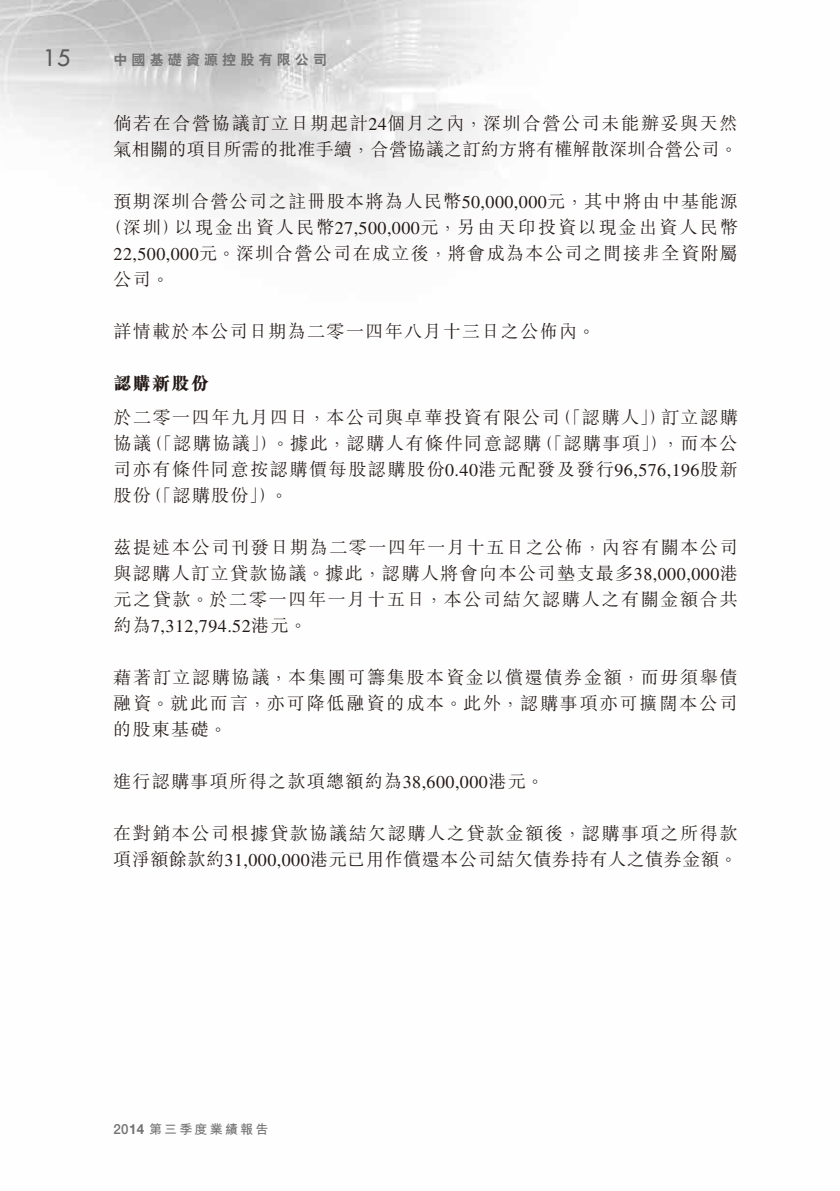
<style>
.page{position:relative;width:840px;height:1191px;background:#fff}
.page>*{position:absolute;margin:0;border:0;box-sizing:border-box;transform-origin:0 0}
.t1{font:500 22px "Futura Std";color:#595857}
.t2{font:300 18px/26px "M Sung HK";letter-spacing:.085em;color:#231916}
.t3{font:300 18px/26px "M Sung HK";letter-spacing:.02em;color:#231916}
.t4{font:18px "Times LT Std";letter-spacing:.025em;color:#231916}
.t5{font:800 18px "M Sung HK";letter-spacing:.075em;color:#231916}
.t6{font:800 14px "C Hei 2 HK";letter-spacing:.295em;color:#727272}
.t7{font:700 13px "M Hei HK";letter-spacing:.17em;color:#727272}
.s1{font-family:"Times LT Std";font-weight:400}
.s2{font-family:"M Sung HK";font-weight:300}
.s3{font-family:"Helvetica Neue LT Std";font-weight:500;font-size:14px}
.s4{font-family:"Helvetica Neue LT Std";font-size:14px}
</style>
<div class="page">
<img style="left:0;top:0;width:517px;height:213px">
<p class="t1" style="left:43px;top:45px;width:28px">15</p>
<p class="t6" style="left:113px;top:50px;width:215px">中國基礎資源控股有限公司</p>
<p class="t3" style="left:113px;top:109px;width:625px">倘若在合營協議訂立日期起計<span class="s1">24</span>個月之內，深圳合營公司未能辦妥與天然氣相關的項目所需的批准手續，合營協議之訂約方將有權解散深圳合營公司。</p>
<p class="t2" style="left:113px;top:187px;width:625px;text-align:right">預期深圳合營公司之註冊股本將為人民幣<span class="s1">50,000,000</span>元，其中將由中基能源以現金出資人民幣<span class="s1">27,500,000</span>元，另由天印投資以現金出資人民幣</p>
<p class="t2" style="left:113px;top:213px;width:625px;text-indent:-9px">（深圳）<br><span class="s1">22,500,000</span>元。深圳合營公司在成立後，將會成為本公司之間接非全資附屬公司。</p>
<p class="t2" style="left:113px;top:317px;width:483px">詳情載於本公司日期為二零一四年八月十三日之公佈內。</p>
<p class="t5" style="left:113px;top:370px;width:97px">認購新股份</p>
<p class="t2" style="left:660px;top:404px;width:78px">訂立認購</p>
<p class="t2" style="left:113px;top:404px;width:447px">於二零一四年九月四日，本公司與卓華投資有限公司</p>
<p class="t2" style="left:553px;top:404px;width:114px">（「認購人」）</p>
<p class="t2" style="left:113px;top:430px;width:39px">協議</p>
<p class="t2" style="left:113px;top:455px;width:625px">司亦有條件同意按認購價每股認購股份<span class="s1">0.40</span>港元配發及發行<span class="s1">96,576,196</span>股新</p>
<p class="t2" style="left:270px;top:481px;width:19px">。</p>
<p class="t2" style="left:145px;top:430px;width:397px">（「認購協議」）。據此，認購人有條件同意認購</p>
<p class="t2" style="left:535px;top:430px;width:134px">（「認購事項」）</p>
<p class="t2" style="left:661px;top:430px;width:77px">，而本公</p>
<p class="t2" style="left:144px;top:481px;width:133px">（「認購股份 (「</p>
<p class="t2" style="left:113px;top:481px;width:39px">股份</p>
<p class="t2" style="left:113px;top:533px;width:625px;text-align:justify">茲提述本公司刊發日期為二零一四年一月十五日之公佈，內容有關本公司與認購人訂立貸款協議。據此，認購人將會向本公司墊支最多<span class="s1">38,000,000</span>港元之貸款。於二零一四年一月十五日，本公司結欠認購人之有關金額合共</p>
<p class="t4" style="left:113px;top:616px;width:195px"><span class="s2">約為</span>7,312,794.52<span class="s2">港元。</span></p>
<p class="t2" style="left:113px;top:664px;width:625px;text-align:justify">藉著訂立認購協議，本集團可籌集股本資金以償還債券金額，而毋須舉債融資。就此而言，亦可降低融資的成本。此外，認購事項亦可擴闊本公司的股東基礎。</p>
<p class="t2" style="left:113px;top:768px;width:432px">進行認購事項所得之款項總額約為<span class="s1">38,600,000</span>港元。</p>
<p class="t2" style="left:113px;top:820px;width:625px">在對銷本公司根據貸款協議結欠認購人之貸款金額後，認購事項之所得款項淨額餘款約<span class="s1">31,000,000</span>港元已用作償還本公司結欠債券持有人之債券金額。</p>
<p class="t7" style="left:113px;top:1120px;width:156px"><span class="s3">20</span><span class="s4">14</span> 第三季度業績報告</p>
</div>
